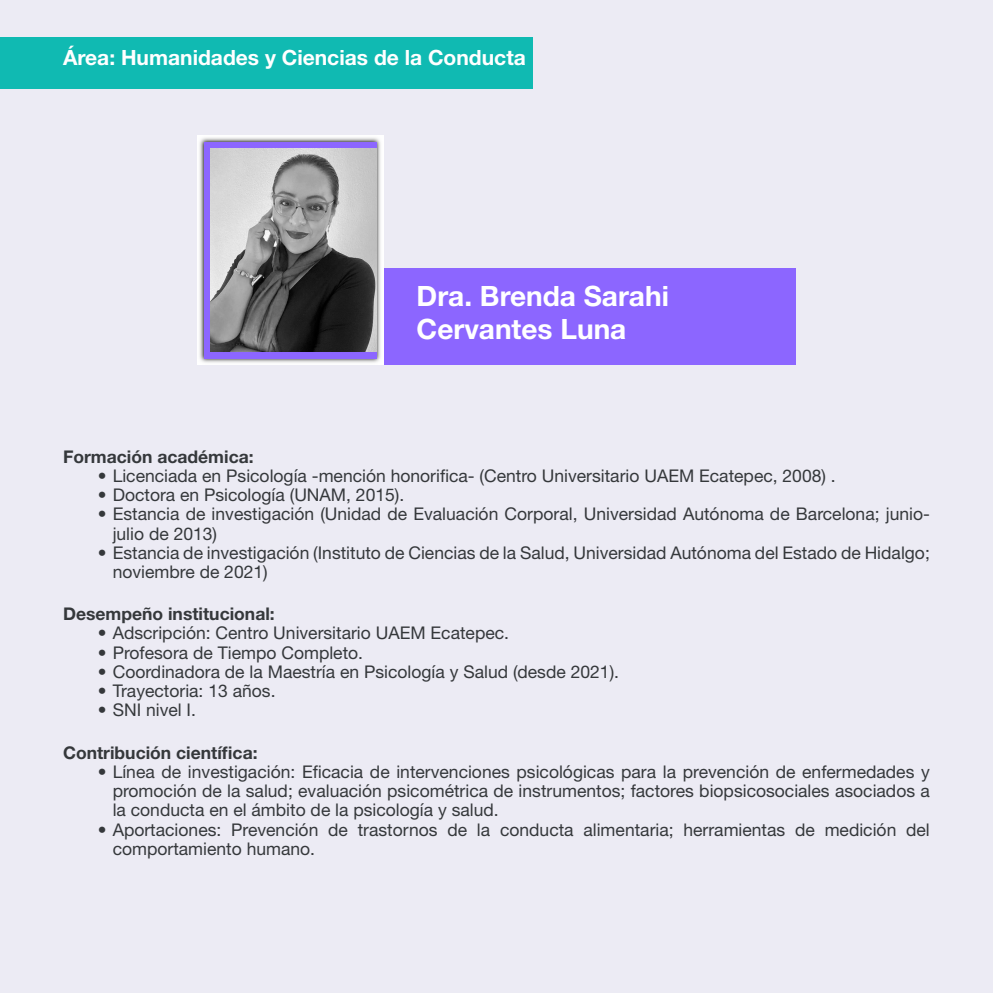
<style>
.page{position:relative;width:993px;height:993px;background:#fff}
.page>*{position:absolute;margin:0;border:0;box-sizing:border-box;transform-origin:0 0}
.BLANCO3{font:700 28px "Helvetica Neue LT Std";color:#fff}
.blanco2{font:700 21px "Helvetica Neue LT Std";color:#fff}
.t1{font:17.5px/19.2px "Helvetica Neue LT Std";color:#35383b}
.tit3{font:700 17.5px "Helvetica Neue LT Std";color:#35383b}
</style>
<div class="page">
<div style="left:0;top:0;width:992px;height:992px;background:#ecebf4"></div>
<div style="left:0;top:37px;width:532px;height:51px;background:#10bab2"></div>
<div style="left:383px;top:268px;width:412px;height:97px;background:#8c66ff"></div>
<img style="left:197px;top:135px;width:186px;height:230px">
<div style="left:204px;top:142px;width:172px;height:216px;background:#8c66ff"></div>
<img style="left:210px;top:149px;width:167px;height:202px">
<p class="blanco2" style="left:63px;top:45px;width:464px">Área: Humanidades y Ciencias de la Conducta</p>
<p class="BLANCO3" style="left:416px;top:278px;width:254px">Dra. Brenda Sarahi</p>
<p class="BLANCO3" style="left:416px;top:312px;width:211px">Cervantes Luna</p>
<p class="tit3" style="left:63px;top:445px;width:192px">Formación académica:</p>
<p class="t1" style="left:98px;top:465px;width:739px">• Licenciada en Psicología -mención honorifica- (Centro Universitario UAEM Ecatepec, 2008) .</p>
<p class="t1" style="left:98px;top:485px;width:308px">• Doctora en Psicología (UNAM, 2015).</p>
<p class="t1" style="left:113px;top:504px;width:818px;text-indent:-15px">• Estancia de investigación (Unidad de Evaluación Corporal, Universidad Autónoma de Barcelona; junio&shy;julio de 2013)</p>
<p class="t1" style="left:113px;top:542px;width:818px;text-indent:-15px">• Estancia de investigación (Instituto de Ciencias de la Salud, Universidad Autónoma del Estado de Hidalgo; noviembre de 2021)</p>
<p class="tit3" style="left:63px;top:603px;width:213px">Desempeño institucional:</p>
<p class="t1" style="left:98px;top:623px;width:412px">• Adscripción: Centro Universitario UAEM Ecatepec.</p>
<p class="t1" style="left:98px;top:642px;width:267px">• Profesora de Tiempo Completo.</p>
<p class="t1" style="left:98px;top:661px;width:522px">• Coordinadora de la Maestría en Psicología y Salud (desde 2021).</p>
<p class="t1" style="left:98px;top:681px;width:179px">• Trayectoria: 13 años.</p>
<p class="t1" style="left:98px;top:700px;width:100px">• SNI nivel I.</p>
<p class="tit3" style="left:63px;top:741px;width:196px">Contribución científica:</p>
<p class="t1" style="left:113px;top:761px;width:818px;text-align:justify;text-indent:-15px">• Línea de investigación: Eficacia de intervenciones psicológicas para la prevención de enfermedades y promoción de la salud; evaluación psicométrica de instrumentos; factores biopsicosociales asociados a la conducta en el ámbito de la psicología y salud.</p>
<p class="t1" style="left:113px;top:819px;width:818px;text-indent:-15px">• Aportaciones: Prevención de trastornos de la conducta alimentaria; herramientas de medición del comportamiento humano.</p>
</div>
